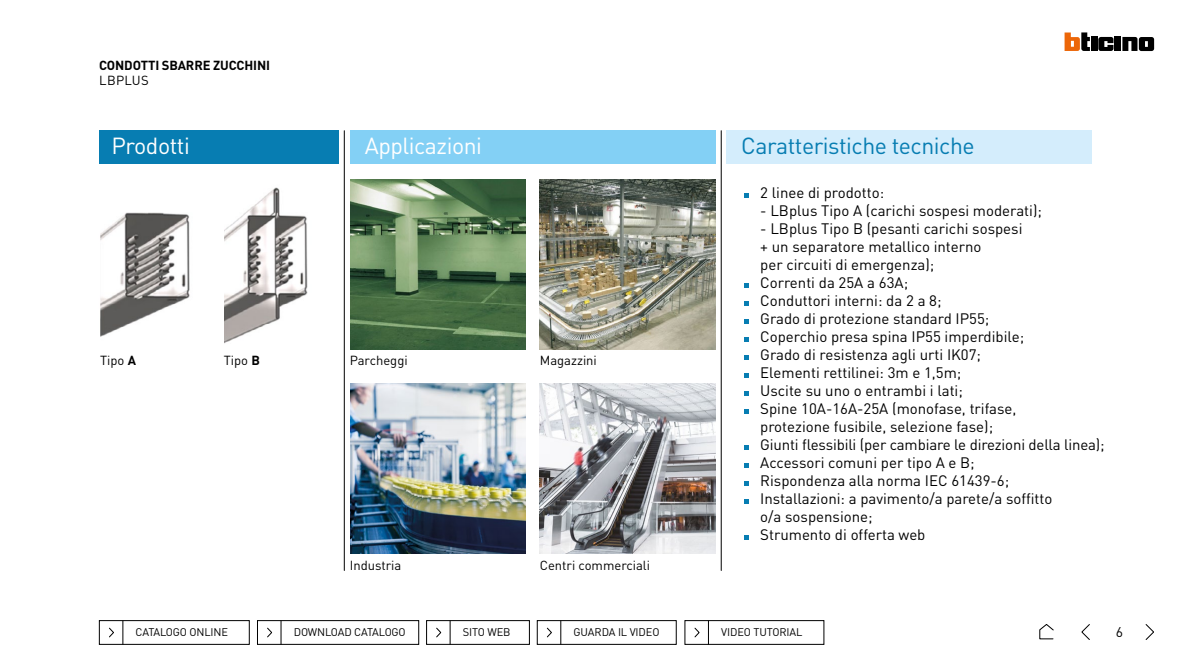
<style>
.page{position:relative;width:1191px;height:670px;background:#fff}
.page>*{position:absolute;margin:0;border:0;box-sizing:border-box;transform-origin:0 0}
.t1{font:23px "DIN Pro";letter-spacing:-.02em;color:#077db2}
.t2{font:23px "DIN Pro";letter-spacing:-.02em;color:#fff}
.t3{font:15px/18px "DIN Pro";color:#000}
.t4{font:14px "DIN Pro";color:#000}
.t5{font:13px "DIN Pro";color:#000}
.t6{font:700 13px "DIN Pro";letter-spacing:-.01em;color:#000}
.t7{font:11px "DIN Pro";letter-spacing:-.01em;color:#000}
.s1{font-weight:700}
</style>
<div class="page">
<img style="left:100px;top:212px;width:90px;height:125px">
<img style="left:225px;top:187px;width:83px;height:156px">
<div style="left:1091px;top:37px;width:6px;height:14px;background:#000"></div>
<div style="left:1114px;top:37px;width:7px;height:14px;background:#000"></div>
<svg style="left:1098px;top:37px;width:15px;height:14px"></svg>
<svg style="left:1122px;top:37px;width:32px;height:14px"></svg>
<svg style="left:1064px;top:32px;width:26px;height:19px"></svg>
<svg style="left:744px;top:193px;width:5px;height:5px"></svg>
<svg style="left:744px;top:283px;width:5px;height:5px"></svg>
<svg style="left:744px;top:301px;width:5px;height:5px"></svg>
<svg style="left:744px;top:319px;width:5px;height:5px"></svg>
<svg style="left:744px;top:337px;width:5px;height:5px"></svg>
<svg style="left:744px;top:355px;width:5px;height:5px"></svg>
<svg style="left:744px;top:373px;width:5px;height:5px"></svg>
<svg style="left:744px;top:391px;width:5px;height:5px"></svg>
<svg style="left:744px;top:409px;width:5px;height:5px"></svg>
<svg style="left:744px;top:445px;width:5px;height:5px"></svg>
<svg style="left:744px;top:463px;width:5px;height:5px"></svg>
<svg style="left:744px;top:481px;width:5px;height:5px"></svg>
<svg style="left:744px;top:499px;width:5px;height:5px"></svg>
<svg style="left:744px;top:535px;width:5px;height:5px"></svg>
<hr style="left:721px;top:131px;width:1px;height:439px;background:#000">
<hr style="left:344px;top:131px;width:1px;height:439px;background:#000">
<div style="left:726px;top:130px;width:365px;height:34px;background:#d4edfc"></div>
<div style="left:350px;top:130px;width:365px;height:34px;background:#83d0f5"></div>
<div style="left:99px;top:130px;width:240px;height:34px;background:#077db2"></div>
<img style="left:350px;top:179px;width:175px;height:170px">
<img style="left:350px;top:383px;width:175px;height:170px">
<img style="left:540px;top:179px;width:175px;height:170px">
<img style="left:540px;top:383px;width:175px;height:170px">
<div style="left:99px;top:620px;width:150px;height:24px;border:1px solid #000"></div>
<svg style="left:109px;top:627px;width:5px;height:10px"></svg>
<svg style="left:123px;top:621px;width:1px;height:23px"></svg>
<div style="left:257px;top:620px;width:162px;height:24px;border:1px solid #000"></div>
<svg style="left:267px;top:627px;width:5px;height:10px"></svg>
<svg style="left:281px;top:621px;width:1px;height:23px"></svg>
<div style="left:426px;top:620px;width:103px;height:24px;border:1px solid #000"></div>
<svg style="left:436px;top:627px;width:5px;height:10px"></svg>
<svg style="left:450px;top:621px;width:1px;height:23px"></svg>
<div style="left:537px;top:620px;width:139px;height:24px;border:1px solid #000"></div>
<svg style="left:546px;top:627px;width:6px;height:10px"></svg>
<svg style="left:560px;top:621px;width:1px;height:23px"></svg>
<div style="left:684px;top:620px;width:140px;height:24px;border:1px solid #000"></div>
<svg style="left:694px;top:627px;width:6px;height:10px"></svg>
<svg style="left:708px;top:621px;width:1px;height:23px"></svg>
<svg style="left:1145px;top:624px;width:9px;height:16px"></svg>
<svg style="left:1081px;top:624px;width:9px;height:16px"></svg>
<svg style="left:1039px;top:624px;width:15px;height:16px"></svg>
<p class="t6" style="left:99px;top:54px;width:172px">CONDOTTI SBARRE ZUCCHINI</p>
<p class="t5" style="left:99px;top:70px;width:51px">LBPLUS</p>
<h1 class="t2" style="left:112px;top:128px;width:80px">Prodotti</h1>
<h1 class="t2" style="left:365px;top:128px;width:119px">Applicazioni</h1>
<h1 class="t1" style="left:741px;top:128px;width:235px">Caratteristiche tecniche</h1>
<p class="t5" style="left:100px;top:350px;width:37px">Tipo <span class="s1">A</span></p>
<p class="t5" style="left:224px;top:350px;width:38px">Tipo <span class="s1">B</span></p>
<p class="t5" style="left:350px;top:350px;width:59px">Parcheggi</p>
<p class="t5" style="left:350px;top:555px;width:53px">Industria</p>
<p class="t5" style="left:540px;top:350px;width:59px">Magazzini</p>
<p class="t5" style="left:540px;top:555px;width:112px">Centri commerciali</p>
<p class="t3" style="left:760px;top:182px;width:125px">2 linee di prodotto:</p>
<p class="t3" style="left:760px;top:200px;width:283px">- LBplus Tipo A (carichi sospesi moderati);</p>
<p class="t3" style="left:760px;top:218px;width:346px">- LBplus Tipo B (pesanti carichi sospesi<br>+ un separatore metallico interno<br>per circuiti di emergenza);<br>Correnti da 25A a 63A;<br>Conduttori interni: da 2 a 8;<br>Grado di protezione standard IP55;<br>Coperchio presa spina IP55 imperdibile;<br>Grado di resistenza agli urti IK07;<br>Elementi rettilinei: 3m e 1,5m;<br>Uscite su uno o entrambi i lati;<br>Spine 10A-16A-25A (monofase, trifase,<br>protezione fusibile, selezione fase);<br>Giunti flessibili (per cambiare le direzioni della linea); Accessori comuni per tipo A e B;<br>Rispondenza alla norma IEC 61439-6;<br>Installazioni: a pavimento/a parete/a soffitto<br>o/a sospensione;<br>Strumento di offerta web</p>
<p class="t7" style="left:136px;top:624px;width:94px">CATALOGO ONLINE</p>
<p class="t7" style="left:294px;top:624px;width:113px">DOWNLOAD CATALOGO</p>
<p class="t7" style="left:463px;top:624px;width:49px">SITO WEB</p>
<p class="t7" style="left:573px;top:624px;width:87px">GUARDA IL VIDEO</p>
<p class="t7" style="left:721px;top:624px;width:83px">VIDEO TUTORIAL</p>
<p class="t4" style="left:1115px;top:621px;width:9px">6</p>
</div>
